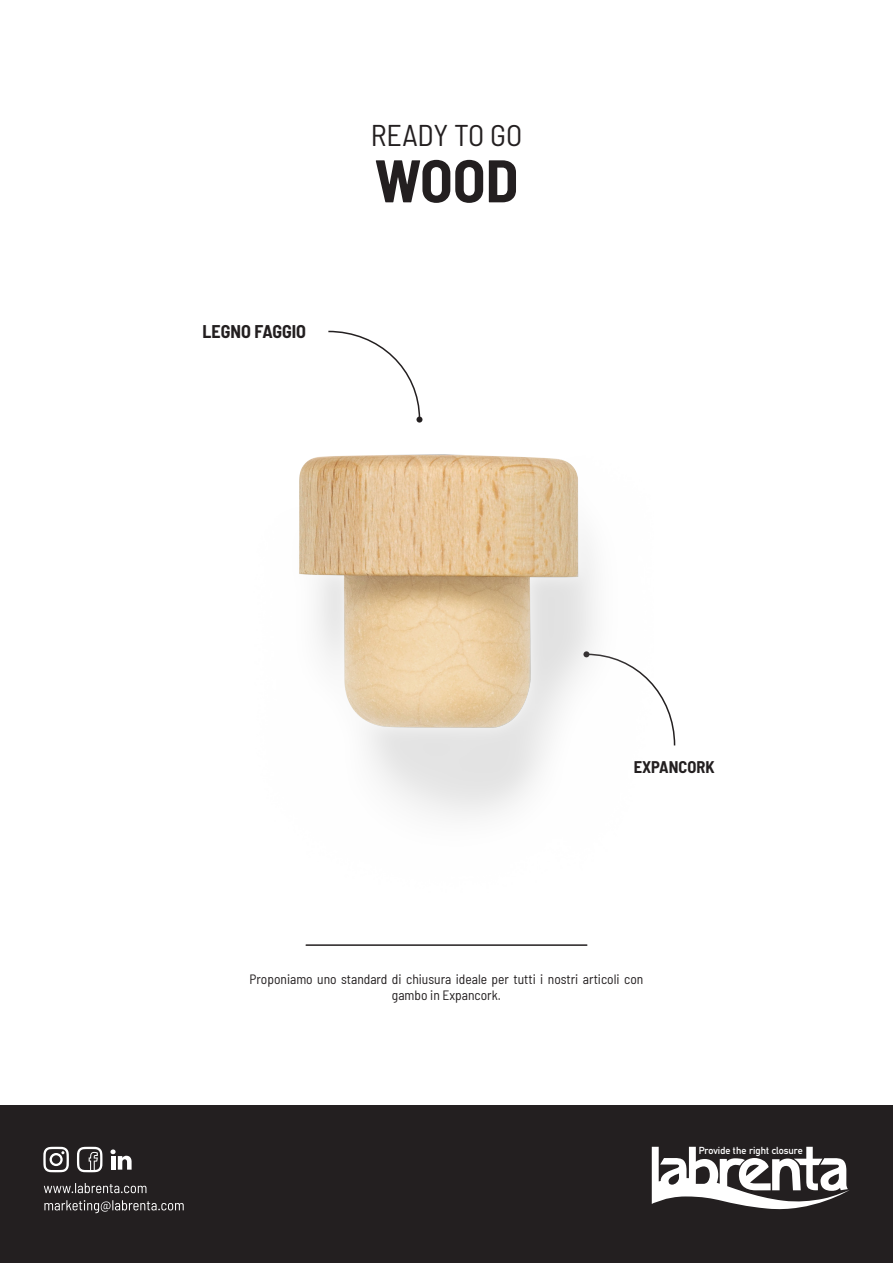
<style>
.page{position:relative;width:893px;height:1263px;background:#fff}
.page>*{position:absolute;margin:0;border:0;box-sizing:border-box;transform-origin:0 0}
.t1{font:700 semi-condensed 60px "Barlow";color:#231f20}
.t2{font:semi-condensed 30px "Barlow";color:#231f20}
.t3{font:700 semi-condensed 18px "Barlow";color:#231f20}
.t4{font:700 semi-condensed 16.5px "Barlow";color:#231f20}
.t5{font:semi-condensed 13.5px/16.2px "Barlow";color:#231f20;text-align:center}
.t6{font:700 10.05px "DIN Alternate";color:#fff}
</style>
<div class="page">
<div style="left:0;top:1105px;width:893px;height:158px;background:#231f20"></div>
<svg style="left:652px;top:1147px;width:197px;height:63px"></svg>
<svg style="left:44px;top:1183px;width:102px;height:10px"></svg>
<svg style="left:44px;top:1200px;width:140px;height:13px"></svg>
<svg style="left:43px;top:1147px;width:26px;height:25px"></svg>
<svg style="left:77px;top:1147px;width:25px;height:25px"></svg>
<svg style="left:110px;top:1149px;width:22px;height:21px"></svg>
<svg style="left:654px;top:685px;width:22px;height:61px"></svg>
<svg style="left:328px;top:330px;width:94px;height:93px"></svg>
<hr style="left:306px;top:944px;width:281px;height:2px;background:#231f20">
<img style="left:299px;top:454px;width:355px;height:362px">
<p class="t3" style="left:203px;top:318px;width:105px">LEGNO FAGGIO</p>
<p class="t2" style="left:371px;top:113px;width:153px">READY TO GO</p>
<p class="t1" style="left:374px;top:137px;width:145px">WOOD</p>
<p class="t4" style="left:634px;top:755px;width:82px">EXPANCORK</p>
<p class="t5" style="left:250px;top:970px;width:395px">Proponiamo uno standard di chiusura ideale per tutti i nostri articoli con gambo in Expancork.</p>
<p class="t6" style="left:699px;top:1143px;width:106px">Provide the right closure</p>
</div>
